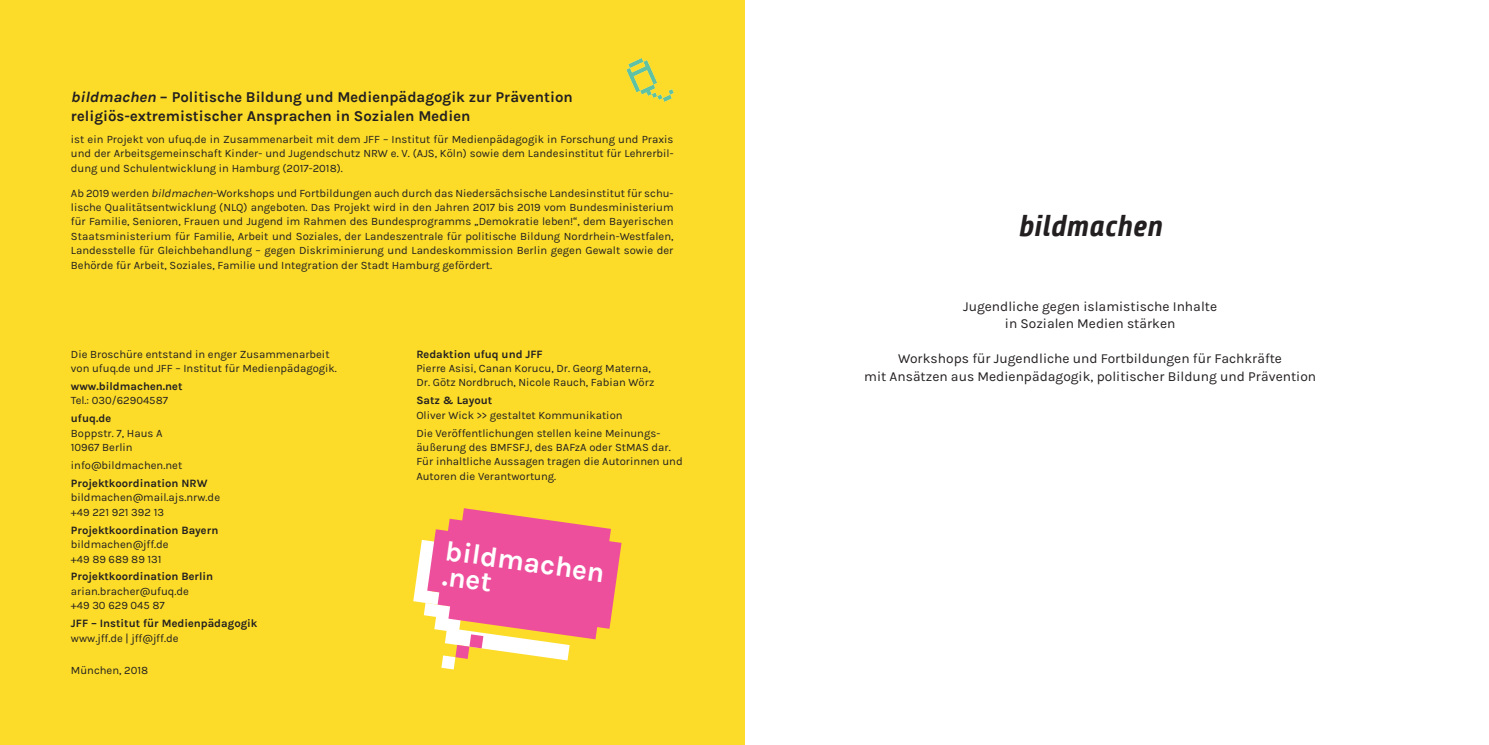
<style>
.page{position:relative;width:1489px;height:745px;background:#fff}
.page>*{position:absolute;margin:0;border:0;box-sizing:border-box;transform-origin:0 0}
.t1{font:italic 700 30px "Share";color:#231f20}
.t2{font:700 28.25px/25.5px "Karmilla";color:#fff}
.t3{font:700 15px/18.8px "Karmilla";color:#231f20}
.t4{font:13.75px/17.5px "Karmilla";color:#231f20;text-align:center}
.t5{font:11.25px/14.4px "Karmilla";color:#231f20}
.t6{font:700 11.25px "Karmilla";color:#231f20}
.s1{font-style:italic}
</style>
<div class="page">
<div style="left:0;top:0;width:744px;height:744px;background:#fcdc29"></div>
<svg style="left:413px;top:508px;width:208px;height:161px"></svg>
<img style="left:626px;top:58px;width:47px;height:43px">
<h3 class="t3" style="left:71px;top:88px;width:503px"><span class="s1">bildmachen</span> – Politische Bildung und Medienpädagogik zur Prävention religiös-extremistischer Ansprachen in Sozialen Medien</h3>
<p class="t5" style="left:71px;top:132px;width:604px;text-align:justify">ist ein Projekt von ufuq.de in Zusammenarbeit mit dem JFF – Institut für Medienpädagogik in Forschung und Praxis und der Arbeitsgemeinschaft Kinder- und Jugendschutz NRW e. V. (AJS, Köln) sowie dem Landesinstitut für Lehrerbil&shy;dung und Schulentwicklung in Hamburg (2017-2018).</p>
<p class="t5" style="left:71px;top:185px;width:604px;text-align:justify">Ab 2019 werden <span class="s1">bildmachen</span>-Workshops und Fortbildungen auch durch das Niedersächsische Landesinstitut für schu&shy;lische Qualitätsentwicklung (NLQ) angeboten. Das Projekt wird in den Jahren 2017 bis 2019 vom Bundesministerium für Familie, Senioren, Frauen und Jugend im Rahmen des Bundesprogramms „Demokratie leben!“, dem Bayerischen Staatsministerium für Familie, Arbeit und Soziales, der Landeszentrale für politische Bildung Nordrhein-Westfalen, Landesstelle für Gleichbehandlung – gegen Diskriminierung und Landeskommission Berlin gegen Gewalt sowie der Behörde für Arbeit, Soziales, Familie und Integration der Stadt Hamburg gefördert.</p>
<p class="t5" style="left:71px;top:346px;width:267px">Die Broschüre entstand in enger Zusammenarbeit von ufuq.de und JFF – Institut für Medienpädagogik.</p>
<p class="t6" style="left:71px;top:379px;width:113px">www.bildmachen.net</p>
<p class="t5" style="left:71px;top:393px;width:99px">Tel.: 030/62904587</p>
<p class="t6" style="left:71px;top:411px;width:42px">ufuq.de</p>
<p class="t5" style="left:71px;top:425px;width:93px">Boppstr. 7, Haus A<br>10967 Berlin</p>
<p class="t5" style="left:71px;top:458px;width:113px">info@bildmachen.net</p>
<p class="t6" style="left:71px;top:475px;width:138px">Projektkoordination NRW</p>
<p class="t5" style="left:71px;top:490px;width:151px">bildmachen@mail.ajs.nrw.de +49 221 921 392 13</p>
<p class="t6" style="left:71px;top:522px;width:149px">Projektkoordination Bayern</p>
<p class="t5" style="left:71px;top:537px;width:99px">bildmachen@jff.de +49 89 689 89 131</p>
<p class="t6" style="left:71px;top:569px;width:144px">Projektkoordination Berlin</p>
<p class="t5" style="left:71px;top:583px;width:120px">arian.bracher@ufuq.de +49 30 629 045 87</p>
<p class="t6" style="left:71px;top:615px;width:188px">JFF – Institut für Medienpädagogik</p>
<p class="t5" style="left:71px;top:630px;width:109px">www.jff.de | jff@jff.de</p>
<p class="t5" style="left:71px;top:662px;width:79px">München, 2018</p>
<p class="t6" style="left:416px;top:346px;width:128px">Redaktion ufuq und JFF</p>
<p class="t5" style="left:416px;top:361px;width:239px">Pierre Asisi, Canan Korucu, Dr. Georg Materna,<br>Dr. Götz Nordbruch, Nicole Rauch, Fabian Wörz</p>
<p class="t6" style="left:416px;top:393px;width:77px">Satz &amp; Layout</p>
<p class="t5" style="left:416px;top:406px;width:245px;line-height:17.9px">Oliver Wick &gt;&gt; gestaltet Kommunikation<br>Die Veröffentlichungen stellen keine Meinungs-</p>
<p class="t5" style="left:416px;top:440px;width:268px">äußerung des BMFSFJ, des BAFzA oder StMAS dar.<br>Fü r inhaltliche Aussagen tragen die Autorinnen und<br>Autoren die Verantwortung.</p>
<h2 class="t2" style="left:447px;top:538px;width:162px;rotate:8deg">bildmachen .net</h2>
<h1 class="t1" style="left:1017px;top:209px;width:149px">bildmachen</h1>
<p class="t4" style="left:963px;top:297px;width:255px">Jugendliche gegen islamistische Inhalte in Sozialen Medien stärken</p>
<p class="t4" style="left:864px;top:349px;width:453px">Workshops für Jugendliche und Fortbildungen für Fachkräfte<br>mit Ansätzen aus Medienpädagogik, politischer Bildung und Prävention</p>
</div>
